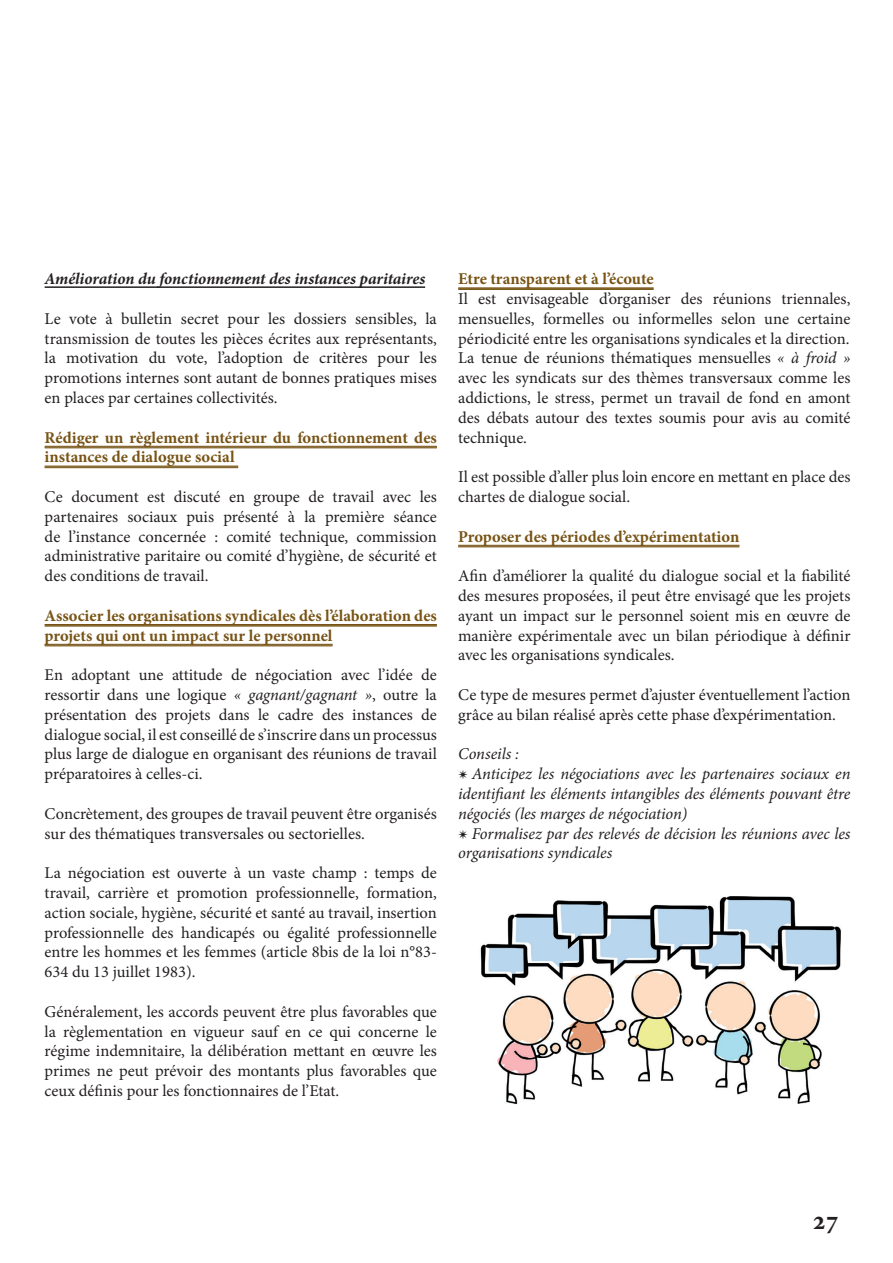
<style>
.page{position:relative;width:893px;height:1263px;background:#fff}
.page>*{position:absolute;margin:0;border:0;box-sizing:border-box;transform-origin:0 0}
.t1{font:700 condensed 27px "Minion Pro";color:#231f20}
.t2{font:16.5px/19.8px "Minion Pro";color:#231f20;text-align:justify}
.t3{font:italic 16.5px/19.8px "Minion Pro";letter-spacing:-.005em;color:#231f20}
.t4{font:700 16.5px/19.8px "Minion Pro";color:#775315}
.t5{font:italic 700 16.5px "Minion Pro";color:#231f20}
.s1{font-style:italic}
.s2{font-style:normal}
</style>
<div class="page">
<hr style="left:45px;top:286px;width:380px;height:2px;background:#231f20">
<hr style="left:45px;top:446px;width:392px;height:1px;background:#775315">
<hr style="left:45px;top:447px;width:392px;height:1px;background:#775315">
<hr style="left:45px;top:448px;width:392px;height:1px;background:#775315">
<hr style="left:45px;top:466px;width:193px;height:1px;background:#775315">
<hr style="left:45px;top:467px;width:193px;height:1px;background:#775315">
<hr style="left:45px;top:624px;width:392px;height:1px;background:#775315">
<hr style="left:45px;top:625px;width:392px;height:1px;background:#775315">
<hr style="left:45px;top:626px;width:392px;height:1px;background:#775315">
<hr style="left:45px;top:644px;width:288px;height:1px;background:#775315">
<hr style="left:45px;top:645px;width:288px;height:1px;background:#775315">
<hr style="left:45px;top:646px;width:288px;height:1px;background:#775315">
<hr style="left:458px;top:287px;width:196px;height:1px;background:#775315">
<hr style="left:458px;top:288px;width:196px;height:1px;background:#775315">
<hr style="left:458px;top:289px;width:196px;height:1px;background:#775315">
<hr style="left:458px;top:545px;width:281px;height:1px;background:#775315">
<hr style="left:458px;top:546px;width:281px;height:1px;background:#775315">
<hr style="left:458px;top:547px;width:281px;height:1px;background:#775315">
<img style="left:480px;top:896px;width:361px;height:209px">
<p class="t5" style="left:45px;top:267px;width:382px">Amélioration du fonctionnement des instances paritaires</p>
<p class="t2" style="left:45px;top:309px;width:394px">Le vote à bulletin secret pour les dossiers sensibles, la transmission de toutes les pièces écrites aux représentants, la motivation du vote, l’adoption de critères pour les promotions internes sont autant de bonnes pratiques mises en places par certaines collectivités.</p>
<p class="t4" style="left:45px;top:427px;width:394px">Rédiger un règlement intérieur du fonctionnement des instances de dialogue social</p>
<p class="t2" style="left:45px;top:487px;width:394px">Ce document est discuté en groupe de travail avec les partenaires sociaux puis présenté à la première séance de l’instance concernée : comité technique, commission administrative paritaire ou comité d’hygiène, de sécurité et des conditions de travail.</p>
<p class="t4" style="left:45px;top:605px;width:394px">Associer les organisations syndicales dès l’élaboration des projets qui ont un impact sur le personnel</p>
<p class="t2" style="left:45px;top:665px;width:394px">En adoptant une attitude de négociation avec l’idée de ressortir dans une logique <span class="s1">« gagnant/gagnant »</span>, outre la présentation des projets dans le cadre des instances de dialogue social, il est conseillé de s’inscrire dans un processus plus large de dialogue en organisant des réunions de travail préparatoires à celles-ci.</p>
<p class="t2" style="left:45px;top:804px;width:394px">Concrètement, des groupes de travail peuvent être organisés sur des thématiques transversales ou sectorielles.</p>
<p class="t2" style="left:45px;top:863px;width:394px">La négociation est ouverte à un vaste champ : temps de travail, carrière et promotion professionnelle, formation, action sociale, hygiène, sécurité et santé au travail, insertion professionnelle des handicapés ou égalité professionnelle entre les hommes et les femmes (article 8bis de la loi n°83- 634 du 13 juillet 1983).</p>
<p class="t2" style="left:45px;top:1002px;width:394px">Généralement, les accords peuvent être plus favorables que la règlementation en vigueur sauf en ce qui concerne le régime indemnitaire, la délibération mettant en œuvre les primes ne peut prévoir des montants plus favorables que ceux définis pour les fonctionnaires de l’Etat.</p>
<p class="t4" style="left:458px;top:269px;width:197px">Etre transparent et à l’écoute</p>
<p class="t2" style="left:458px;top:289px;width:394px">Il est envisageable d’organiser des réunions triennales, mensuelles, formelles ou informelles selon une certaine périodicité entre les organisations syndicales et la direction.<br>La tenue de réunions thématiques mensuelles <span class="s1">« à froid » </span>avec les syndicats sur des thèmes transversaux comme les addictions, le stress, permet un travail de fond en amont des débats autour des textes soumis pour avis au comité technique.</p>
<p class="t2" style="left:458px;top:467px;width:394px">Il est possible d’aller plus loin encore en mettant en place des chartes de dialogue social.</p>
<p class="t4" style="left:458px;top:526px;width:283px">Proposer des périodes d’expérimentation</p>
<p class="t2" style="left:458px;top:566px;width:394px">Afin d’améliorer la qualité du dialogue social et la fiabilité des mesures proposées, il peut être envisagé que les projets ayant un impact sur le personnel soient mis en œuvre de manière expérimentale avec un bilan périodique à définir avec les organisations syndicales.</p>
<p class="t2" style="left:458px;top:685px;width:394px">Ce type de mesures permet d’ajuster éventuellement l’action grâce au bilan réalisé après cette phase d’expérimentation.</p>
<p class="t3" style="left:458px;top:744px;width:394px">Conseils :<br><span class="s2">✴</span> Anticipez les négociations avec les partenaires sociaux en identifiant les éléments intangibles des éléments pouvant être négociés (les marges de négociation)<br><span class="s2">✴</span> Formalisez par des relevés de décision les réunions avec les organisations syndicales</p>
<h1 class="t1" style="left:812px;top:1201px;width:28px">27</h1>
</div>
